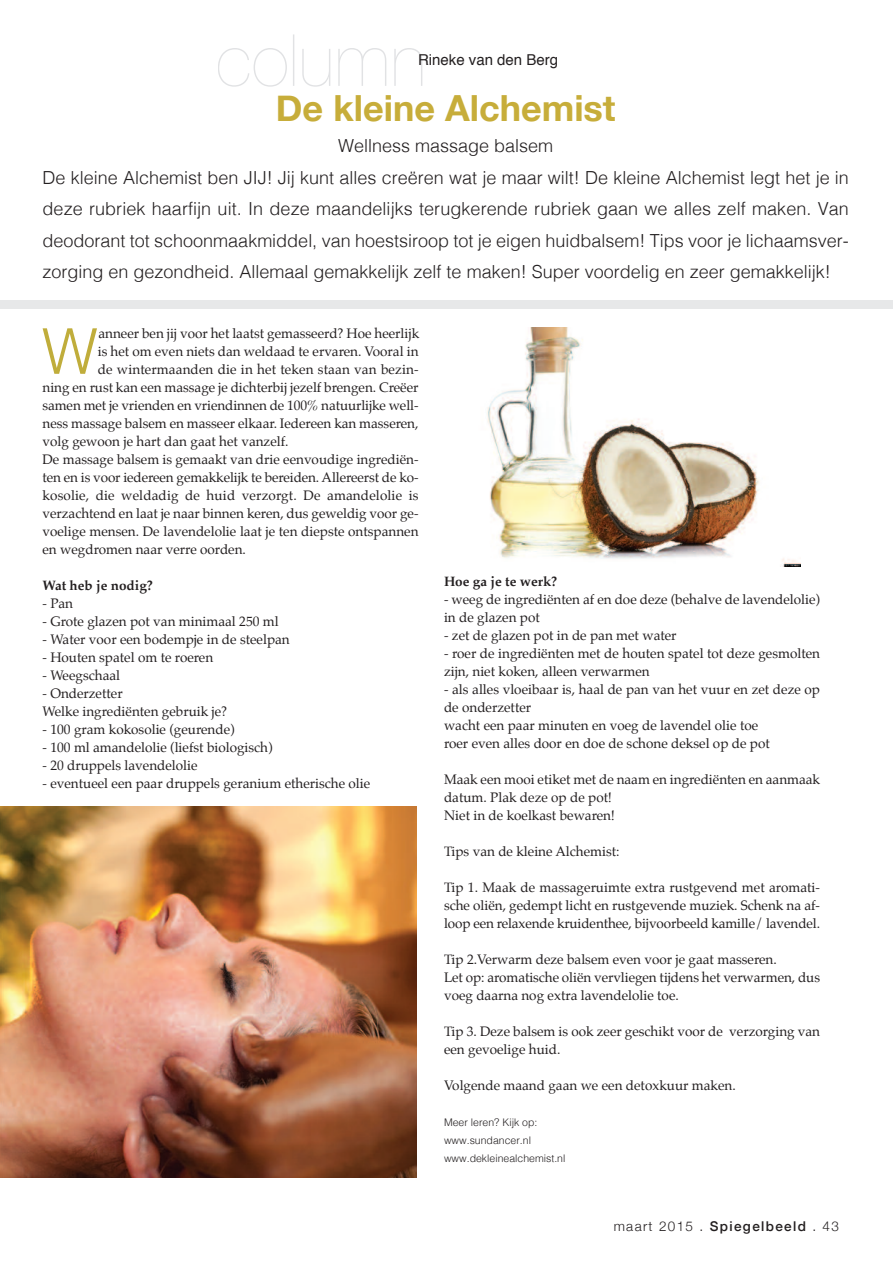
<style>
.page{position:relative;width:893px;height:1263px;background:#fff}
.page>*{position:absolute;margin:0;border:0;box-sizing:border-box;transform-origin:0 0}
.t1{font:300 63.15px "Helvetica";color:#c0ad3b}
.t2{font:700 36px "Helvetica Neue";color:#c7ad3a}
.t3{font:300 18px/31.5px "Helvetica";color:#231f20}
.t4{font:15px "Helvetica";color:#231f20}
.t5{font:13.5px/18px "Palatino";color:#231f20}
.t6{font:700 13.5px "Palatino";color:#231f20}
.t7{font:300 13.5px "Helvetica Neue";letter-spacing:.1em;color:#231f20}
.t8{font:300 10.5px/18px "Helvetica";color:#231f20}
.s1{font-weight:500}
</style>
<div class="page">
<div style="left:0;top:301px;width:893px;height:8px;background:#e7e8e9"></div>
<svg style="left:218px;top:34px;width:204px;height:53px"></svg>
<img style="left:0;top:806px;width:417px;height:372px">
<img style="left:487px;top:327px;width:313px;height:240px">
<p class="t4" style="left:418px;top:54px;width:142px">Rineke van den Berg</p>
<h2 class="t2" style="left:276px;top:86px;width:341px">De kleine Alchemist</h2>
<p class="t3" style="left:43px;top:132px;width:808px;text-indent:296px">Wellness massage balsem<br>De kleine Alchemist ben JIJ! Jij kunt alles creëren wat je maar wilt! De kleine Alchemist legt het je in deze rubriek haarfijn uit. In deze maandelijks terugkerende rubriek gaan we alles zelf maken. Van deodorant tot schoonmaakmiddel, van hoestsiroop tot je eigen huidbalsem! Tips voor je lichaamsver&shy;zorging en gezondheid. Allemaal gemakkelijk zelf te maken! Super voordelig en zeer gemakkelijk!</p>
<h1 class="t1" style="left:42px;top:325px;width:58px">W</h1>
<p class="t5" style="left:98px;top:325px;width:322px">anneer ben jij voor het laatst gemasseerd? Hoe heerlijk</p>
<p class="t5" style="left:98px;top:343px;width:322px">is het om even niets dan weldaad te ervaren. Vooral in</p>
<p class="t5" style="left:98px;top:361px;width:322px">de wintermaanden die in het teken staan van bezin-</p>
<p class="t5" style="left:43px;top:379px;width:377px">ning en rust kan een massage je dichterbij jezelf brengen. Creëer</p>
<p class="t5" style="left:43px;top:397px;width:377px">samen met je vrienden en vriendinnen de 100% natuurlijke well-</p>
<p class="t5" style="left:43px;top:415px;width:377px">ness massage balsem en masseer elkaar. Iedereen kan masseren,</p>
<p class="t5" style="left:43px;top:433px;width:248px">volg gewoon je hart dan gaat het vanzelf.</p>
<p class="t5" style="left:43px;top:451px;width:377px">De massage balsem is gemaakt van drie eenvoudige ingrediën-</p>
<p class="t5" style="left:43px;top:469px;width:377px">ten en is voor iedereen gemakkelijk te bereiden. Allereerst de ko-</p>
<p class="t5" style="left:43px;top:487px;width:377px">kosolie, die weldadig de huid verzorgt. De amandelolie is</p>
<p class="t5" style="left:43px;top:505px;width:377px">verzachtend en laat je naar binnen keren, dus geweldig voor ge-</p>
<p class="t5" style="left:43px;top:523px;width:377px">voelige mensen. De lavendelolie laat je ten diepste ontspannen</p>
<p class="t5" style="left:43px;top:541px;width:205px">en wegdromen naar verre oorden.</p>
<p class="t6" style="left:43px;top:579px;width:112px">Wat heb je nodig?</p>
<p class="t5" style="left:43px;top:595px;width:32px">- Pan</p>
<p class="t5" style="left:43px;top:613px;width:238px">- Grote glazen pot van minimaal 250 ml</p>
<p class="t5" style="left:43px;top:631px;width:249px">- Water voor een bodempje in de steelpan</p>
<p class="t5" style="left:43px;top:649px;width:172px">- Houten spatel om te roeren</p>
<p class="t5" style="left:43px;top:667px;width:79px">- Weegschaal</p>
<p class="t5" style="left:43px;top:685px;width:186px">- Onderzetter<br>Welke ingrediënten gebruik je?</p>
<p class="t5" style="left:43px;top:721px;width:194px">- 100 gram kokosolie (geurende)</p>
<p class="t5" style="left:43px;top:739px;width:232px">- 100 ml amandelolie (liefst biologisch)</p>
<p class="t5" style="left:43px;top:757px;width:157px">- 20 druppels lavendelolie</p>
<p class="t5" style="left:43px;top:775px;width:329px">- eventueel een paar druppels geranium etherische olie</p>
<p class="t6" style="left:444px;top:575px;width:115px">Hoe ga je te werk?</p>
<p class="t5" style="left:444px;top:591px;width:377px">- weeg de ingrediënten af en doe deze (behalve de lavendelolie) in de glazen pot</p>
<p class="t5" style="left:444px;top:627px;width:234px">- zet de glazen pot in de pan met water</p>
<p class="t5" style="left:444px;top:645px;width:377px">- roer de ingrediënten met de houten spatel tot deze gesmolten zijn, niet koken, alleen verwarmen</p>
<p class="t5" style="left:444px;top:681px;width:377px">- als alles vloeibaar is, haal de pan van het vuur en zet deze op de onderzetter<br>wacht een paar minuten en voeg de lavendel olie toe<br>roer even alles door en doe de schone deksel op de pot</p>
<p class="t5" style="left:444px;top:771px;width:377px">Maak een mooi etiket met de naam en ingrediënten en aanmaak datum. Plak deze op de pot!<br>Niet in de koelkast bewaren!</p>
<p class="t5" style="left:444px;top:843px;width:177px">Tips van de kleine Alchemist:</p>
<p class="t5" style="left:444px;top:879px;width:377px;text-align:justify">Tip 1. Maak de massageruimte extra rustgevend met aromati&shy;sche oliën, gedempt licht en rustgevende muziek. Schenk na af&shy;loop een relaxende kruidenthee, bijvoorbeeld kamille/ lavendel.</p>
<p class="t5" style="left:444px;top:951px;width:377px">Tip 2.Verwarm deze balsem even voor je gaat masseren.<br>Let op: aromatische oliën vervliegen tijdens het verwarmen, dus voeg daarna nog extra lavendelolie toe.</p>
<p class="t5" style="left:444px;top:1023px;width:377px">Tip 3. Deze balsem is ook zeer geschikt voor de verzorging van een gevoelige huid.</p>
<p class="t5" style="left:444px;top:1077px;width:293px">Volgende maand gaan we een detoxkuur maken.</p>
<p class="t8" style="left:444px;top:1114px;width:123px">Meer leren? Kijk op: www.sundancer.nl www.dekleinealchemist.nl</p>
<p class="t7" style="left:614px;top:1218px;width:227px">maart 2015 . <span class="s1">Spiegelbeeld</span> . 43</p>
</div>
